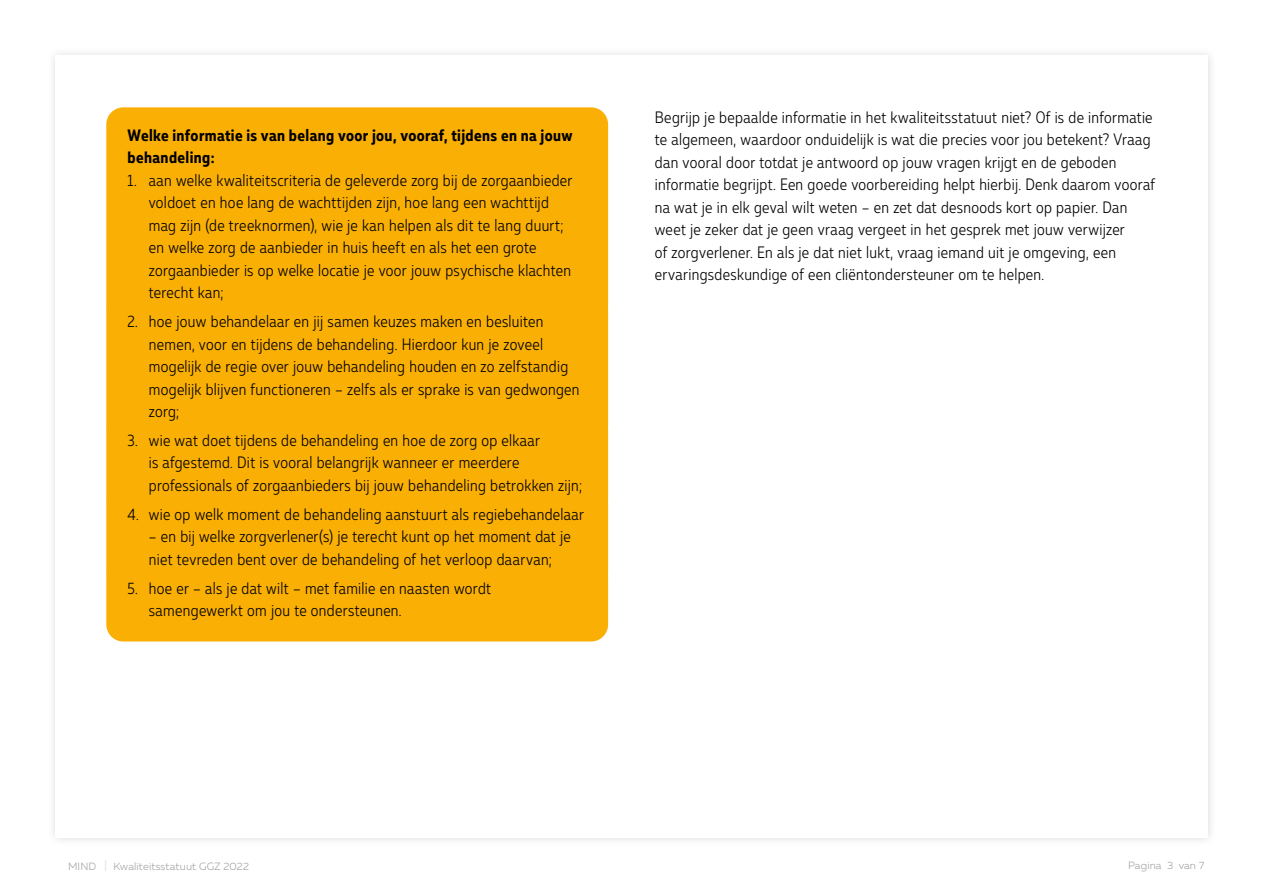
<style>
.page{position:relative;width:1263px;height:893px;background:#fff}
.page>*{position:absolute;margin:0;border:0;box-sizing:border-box;transform-origin:0 0}
.t1{font:300 16.5px/22.5px "Muller Narrow";letter-spacing:.02em;color:#000}
.t2{font:700 16.5px/22.5px "Muller Narrow";letter-spacing:.025em;color:#000}
.t3{font:300 10.5px "Muller";letter-spacing:.01em;color:#9c9c9d}
.s1{font-size:12px;color:#d9dada}
</style>
<div class="page">
<div style="left:46px;top:46px;width:1171px;height:801px;background:#f9f9f9"></div>
<div style="left:55px;top:55px;width:1153px;height:783px;background:#fff"></div>
<div style="left:106px;top:107px;width:502px;height:216px;background:#faaf05;border-radius:17px"></div>
<div style="left:106px;top:294px;width:502px;height:148px;background:#faaf05;border-radius:17px"></div>
<div style="left:106px;top:413px;width:502px;height:103px;background:#faaf05;border-radius:17px"></div>
<div style="left:106px;top:487px;width:502px;height:103px;background:#faaf05;border-radius:17px"></div>
<div style="left:106px;top:561px;width:502px;height:80px;background:#faaf05;border-radius:17px"></div>
<p class="t2" style="left:128px;top:124px;width:446px">Welke informatie is van belang voor jou, vooraf, tijdens en na jouw behandeling:</p>
<p class="t1" style="left:149px;top:169px;width:425px;text-indent:-21px">1. aan welke kwaliteitscriteria de geleverde zorg bij de zorgaanbieder voldoet en hoe lang de wachttijden zijn, hoe lang een wachttijd mag zijn (de treeknormen), wie je kan helpen als dit te lang duurt; en welke zorg de aanbieder in huis heeft en als het een grote zorgaanbieder is op welke locatie je voor jouw psychische klachten terecht kan;</p>
<p class="t1" style="left:149px;top:310px;width:432px;text-indent:-21px">2. hoe jouw behandelaar en jij samen keuzes maken en besluiten nemen, voor en tijdens de behandeling. Hierdoor kun je zoveel mogelijk de regie over jouw behandeling houden en zo zelfstandig mogelijk blijven functioneren – zelfs als er sprake is van gedwongen zorg;</p>
<p class="t1" style="left:149px;top:429px;width:435px;text-indent:-21px">3. wie wat doet tijdens de behandeling en hoe de zorg op elkaar<br>is afgestemd. Dit is vooral belangrijk wanneer er meerdere professionals of zorgaanbieders bij jouw behandeling betrokken zijn;</p>
<p class="t1" style="left:128px;top:503px;width:458px">4. wie op welk moment de behandeling aanstuurt als regiebehandelaar</p>
<p class="t1" style="left:149px;top:525px;width:423px">– en bij welke zorgverlener(s) je terecht kunt op het moment dat je niet tevreden bent over de behandeling of het verloop daarvan;</p>
<p class="t1" style="left:149px;top:577px;width:344px;text-indent:-21px">5. hoe er – als je dat wilt – met familie en naasten wordt samengewerkt om jou te ondersteunen.</p>
<p class="t1" style="left:655px;top:106px;width:502px">Begrijp je bepaalde informatie in het kwaliteitsstatuut niet? Of is de informatie te algemeen, waardoor onduidelijk is wat die precies voor jou betekent? Vraag dan vooral door totdat je antwoord op jouw vragen krijgt en de geboden informatie begrijpt. Een goede voorbereiding helpt hierbij. Denk daarom vooraf na wat je in elk geval wilt weten – en zet dat desnoods kort op papier. Dan weet je zeker dat je geen vraag vergeet in het gesprek met jouw verwijzer<br>of zorgverlener. En als je dat niet lukt, vraag iemand uit je omgeving, een ervaringsdeskundige of een cliëntondersteuner om te helpen.</p>
<p class="t3" style="left:68px;top:860px;width:182px">MIND <span class="s1">|</span> Kwaliteitsstatuut GGZ 2022</p>
<p class="t3" style="left:1128px;top:859px;width:78px">Pagina 3 van 7</p>
</div>
